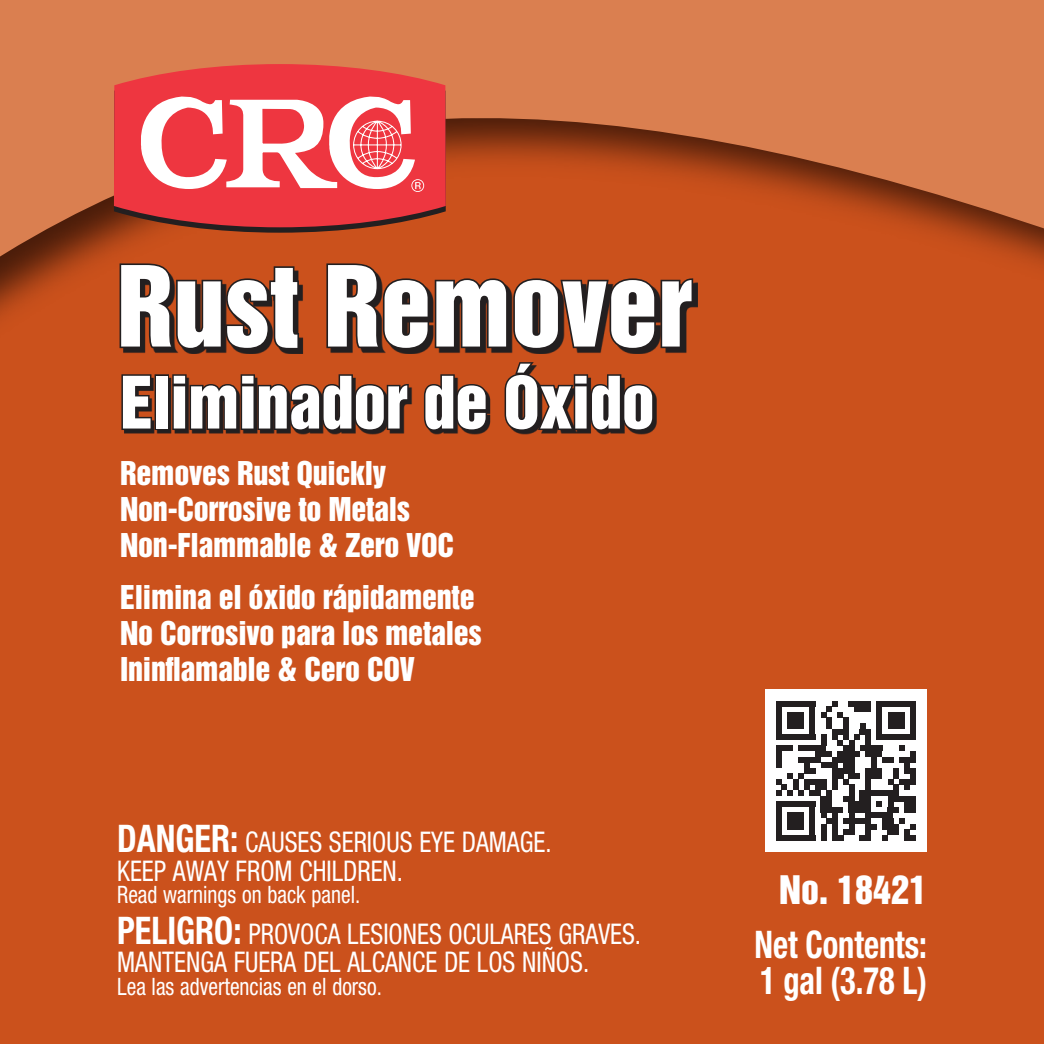
<style>
.page{position:relative;width:1044px;height:1044px;background:#cb511c}
.page>*{position:absolute;margin:0;border:0;box-sizing:border-box;transform-origin:0 0}
.t1{font:102px "Helvetica Inserat";color:#fff}
.t2{font:66px "Helvetica Inserat";letter-spacing:-.01em;color:#fff}
.t3{font:700 condensed 38.1px/36px "Helvetica Neue";color:#fff;scale:.85 1}
.t4{font:36px "Helvetica Inserat";color:#fff}
.t5{font:30px/36px "Helvetica Inserat";letter-spacing:-.01em;color:#fff}
.t6{font:condensed 28.5px/28.5px "Helvetica Neue";color:#fff;scale:.9 1}
.t7{font:condensed 24px "Helvetica Neue";color:#fff;scale:.9 1}
.s1{font-weight:700;font-size:38.1px}
</style>
<div class="page">
<svg style="left:0;top:0;width:1044px;height:435px"></svg>
<div style="left:765px;top:690px;width:162px;height:162px;background:#fff"></div>
<div style="left:776px;top:835px;width:39px;height:6px;background:#231f20"></div>
<div style="left:832px;top:835px;width:11px;height:6px;background:#231f20"></div>
<div style="left:860px;top:835px;width:11px;height:6px;background:#231f20"></div>
<svg style="left:882px;top:835px;width:6px;height:6px"></svg>
<div style="left:905px;top:835px;width:11px;height:6px;background:#231f20"></div>
<div style="left:843px;top:829px;width:11px;height:6px;background:#231f20"></div>
<svg style="left:865px;top:829px;width:6px;height:6px"></svg>
<div style="left:888px;top:829px;width:11px;height:6px;background:#231f20"></div>
<div style="left:787px;top:824px;width:17px;height:5px;background:#231f20"></div>
<svg style="left:821px;top:824px;width:5px;height:17px"></svg>
<svg style="left:832px;top:824px;width:6px;height:11px"></svg>
<svg style="left:849px;top:824px;width:5px;height:5px"></svg>
<div style="left:865px;top:824px;width:12px;height:5px;background:#231f20"></div>
<div style="left:882px;top:824px;width:17px;height:5px;background:#231f20"></div>
<div style="left:787px;top:818px;width:17px;height:6px;background:#231f20"></div>
<div style="left:826px;top:818px;width:12px;height:6px;background:#231f20"></div>
<div style="left:843px;top:818px;width:28px;height:6px;background:#231f20"></div>
<div style="left:882px;top:818px;width:11px;height:6px;background:#231f20"></div>
<svg style="left:899px;top:818px;width:17px;height:17px"></svg>
<div style="left:787px;top:813px;width:17px;height:5px;background:#231f20"></div>
<svg style="left:821px;top:813px;width:5px;height:5px"></svg>
<svg style="left:832px;top:813px;width:6px;height:5px"></svg>
<svg style="left:849px;top:813px;width:5px;height:5px"></svg>
<div style="left:865px;top:813px;width:28px;height:5px;background:#231f20"></div>
<svg style="left:776px;top:807px;width:6px;height:28px"></svg>
<svg style="left:810px;top:807px;width:5px;height:28px"></svg>
<div style="left:821px;top:807px;width:22px;height:6px;background:#231f20"></div>
<div style="left:849px;top:807px;width:22px;height:6px;background:#231f20"></div>
<div style="left:888px;top:807px;width:11px;height:6px;background:#231f20"></div>
<div style="left:905px;top:807px;width:11px;height:6px;background:#231f20"></div>
<div style="left:776px;top:801px;width:39px;height:6px;background:#231f20"></div>
<div style="left:821px;top:801px;width:11px;height:6px;background:#231f20"></div>
<div style="left:849px;top:801px;width:22px;height:6px;background:#231f20"></div>
<svg style="left:877px;top:801px;width:5px;height:6px"></svg>
<svg style="left:888px;top:801px;width:5px;height:6px"></svg>
<div style="left:905px;top:801px;width:11px;height:6px;background:#231f20"></div>
<div style="left:821px;top:796px;width:11px;height:5px;background:#231f20"></div>
<div style="left:843px;top:796px;width:11px;height:5px;background:#231f20"></div>
<div style="left:860px;top:796px;width:11px;height:5px;background:#231f20"></div>
<div style="left:888px;top:796px;width:28px;height:5px;background:#231f20"></div>
<div style="left:810px;top:790px;width:11px;height:6px;background:#231f20"></div>
<div style="left:860px;top:790px;width:39px;height:6px;background:#231f20"></div>
<div style="left:815px;top:785px;width:11px;height:5px;background:#231f20"></div>
<div style="left:804px;top:779px;width:22px;height:6px;background:#231f20"></div>
<svg style="left:826px;top:779px;width:28px;height:17px"></svg>
<svg style="left:865px;top:779px;width:6px;height:11px"></svg>
<div style="left:832px;top:773px;width:11px;height:6px;background:#231f20"></div>
<div style="left:849px;top:773px;width:11px;height:6px;background:#231f20"></div>
<div style="left:865px;top:773px;width:17px;height:6px;background:#231f20"></div>
<div style="left:804px;top:768px;width:11px;height:5px;background:#231f20"></div>
<div style="left:832px;top:768px;width:22px;height:5px;background:#231f20"></div>
<div style="left:865px;top:768px;width:17px;height:5px;background:#231f20"></div>
<div style="left:821px;top:762px;width:17px;height:6px;background:#231f20"></div>
<div style="left:843px;top:762px;width:11px;height:6px;background:#231f20"></div>
<div style="left:798px;top:757px;width:23px;height:5px;background:#231f20"></div>
<div style="left:832px;top:757px;width:22px;height:5px;background:#231f20"></div>
<svg style="left:871px;top:757px;width:6px;height:11px"></svg>
<div style="left:882px;top:757px;width:11px;height:5px;background:#231f20"></div>
<svg style="left:776px;top:751px;width:34px;height:45px"></svg>
<div style="left:815px;top:751px;width:17px;height:6px;background:#231f20"></div>
<div style="left:838px;top:751px;width:22px;height:6px;background:#231f20"></div>
<div style="left:865px;top:751px;width:17px;height:6px;background:#231f20"></div>
<div style="left:776px;top:746px;width:17px;height:5px;background:#231f20"></div>
<div style="left:798px;top:746px;width:28px;height:5px;background:#231f20"></div>
<div style="left:843px;top:746px;width:11px;height:5px;background:#231f20"></div>
<div style="left:860px;top:746px;width:22px;height:5px;background:#231f20"></div>
<svg style="left:888px;top:746px;width:28px;height:44px"></svg>
<div style="left:776px;top:734px;width:39px;height:6px;background:#231f20"></div>
<div style="left:877px;top:734px;width:39px;height:6px;background:#231f20"></div>
<div style="left:787px;top:723px;width:17px;height:6px;background:#231f20"></div>
<div style="left:888px;top:723px;width:17px;height:6px;background:#231f20"></div>
<div style="left:787px;top:718px;width:17px;height:5px;background:#231f20"></div>
<div style="left:888px;top:718px;width:17px;height:5px;background:#231f20"></div>
<div style="left:787px;top:712px;width:17px;height:6px;background:#231f20"></div>
<div style="left:888px;top:712px;width:17px;height:6px;background:#231f20"></div>
<svg style="left:776px;top:706px;width:6px;height:28px"></svg>
<svg style="left:810px;top:706px;width:5px;height:28px"></svg>
<svg style="left:877px;top:706px;width:5px;height:28px"></svg>
<svg style="left:910px;top:706px;width:6px;height:28px"></svg>
<div style="left:776px;top:701px;width:39px;height:5px;background:#231f20"></div>
<svg style="left:821px;top:701px;width:50px;height:45px"></svg>
<div style="left:849px;top:701px;width:22px;height:5px;background:#231f20"></div>
<div style="left:877px;top:701px;width:39px;height:5px;background:#231f20"></div>
<svg style="left:124px;top:365px;width:533px;height:69px"></svg>
<svg style="left:120px;top:373px;width:34px;height:59px;background:#41271f"></svg>
<div style="left:155px;top:374px;width:14px;height:56px;border:3px solid #231f20"></div>
<svg style="left:171px;top:373px;width:239px;height:59px"></svg>
<svg style="left:422px;top:373px;width:67px;height:59px"></svg>
<svg style="left:503px;top:361px;width:152px;height:71px"></svg>
<svg style="left:124px;top:268px;width:574px;height:86px"></svg>
<svg style="left:118px;top:262px;width:183px;height:89px"></svg>
<svg style="left:325px;top:262px;width:370px;height:89px"></svg>
<svg style="left:114px;top:227px;width:332px;height:6px"></svg>
<svg style="left:114px;top:64px;width:332px;height:163px;background:#e03b3e"></svg>
<svg style="left:135px;top:95px;width:289px;height:97px;background:#f4898e"></svg>
<h1 class="t1" style="left:117px;top:246px;width:577px">Rust Remover</h1>
<h2 class="t2" style="left:120px;top:363px;width:536px">Eliminador de Óxido</h2>
<p class="t5" style="left:120px;top:456px;width:335px">Removes Rust Quickly<br>Non-Corrosive to Metals<br>Non-Flammable &amp; Zero VOC</p>
<p class="t5" style="left:120px;top:580px;width:363px">Elimina el óxido rápidamente<br>No Corrosivo para los metales<br>Ininflamable &amp; Cero COV</p>
<p class="t6" style="left:117px;top:828px;width:484px"><span class="s1">DANGER:</span> CAUSES SERIOUS EYE DAMAGE.<br>KEEP AWAY FROM CHILDREN.</p>
<p class="t7" style="left:117px;top:881px;width:272px">Read warnings on back panel.</p>
<p class="t6" style="left:117px;top:919px;width:584px"><span class="s1">PELIGRO:</span> PROVOCA LESIONES OCULARES GRAVES.<br>MANTENGA FUERA DEL ALCANCE DE LOS NIÑOS.</p>
<p class="t7" style="left:117px;top:972px;width:296px">Lea las advertencias en el dorso.</p>
<p class="t4" style="left:779px;top:868px;width:149px">No. 18421</p>
<p class="t3" style="left:754px;top:926px;width:205px">Net Contents:<br>1 gal (3.78 L)</p>
</div>
